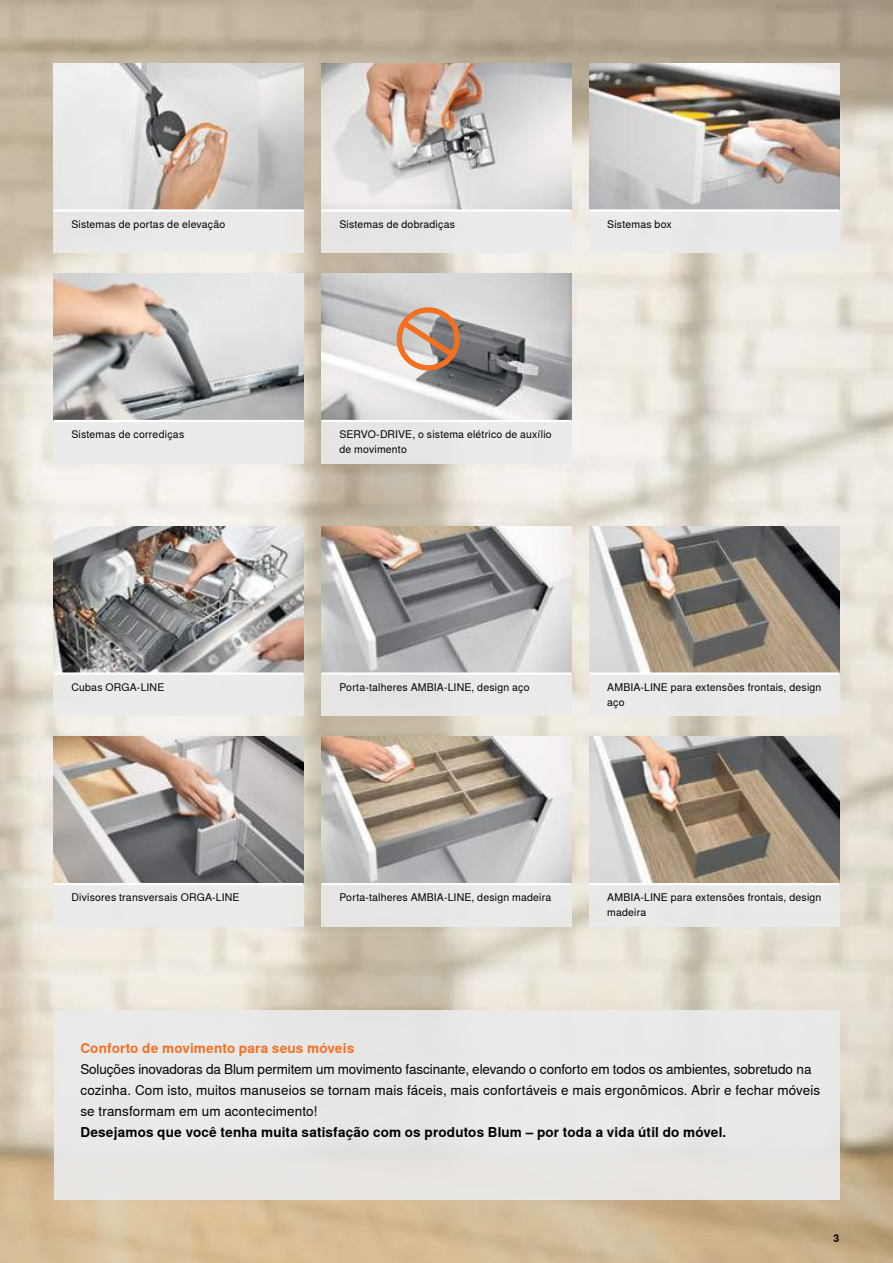
<style>
.page{position:relative;width:893px;height:1263px;background:#fff}
.page>*{position:absolute;margin:0;border:0;box-sizing:border-box;transform-origin:0 0}
.t1{font:13.5px/21px "Nimbus Sans Global";letter-spacing:.005em;color:#000}
.t2{font:700 13.5px "Nimbus Sans Global";letter-spacing:.01em;color:#000}
.t3{font:700 13.5px "Nimbus Sans Global";letter-spacing:.01em;color:#f37021}
.t4{font:10.5px/15px "Nimbus Sans Global";letter-spacing:.02em;color:#000}
.t5{font:700 10.5px "Nimbus Sans Global";color:#000}
</style>
<div class="page">
<img style="left:0;top:0;width:893px;height:1263px">
<div style="left:54px;top:1010px;width:785px;height:190px;background:#ebebec"></div>
<div style="left:321px;top:210px;width:250px;height:43px;background:#ebebec"></div>
<div style="left:54px;top:674px;width:250px;height:42px;background:#ebebec"></div>
<div style="left:321px;top:674px;width:250px;height:42px;background:#e7e6e5"></div>
<div style="left:321px;top:884px;width:250px;height:42px;background:#ebebec"></div>
<div style="left:589px;top:210px;width:250px;height:43px;background:#ebebec"></div>
<div style="left:321px;top:421px;width:250px;height:42px;background:#ebebec"></div>
<div style="left:589px;top:674px;width:250px;height:42px;background:#ebebec"></div>
<div style="left:54px;top:210px;width:250px;height:43px;background:#ebebec"></div>
<div style="left:54px;top:421px;width:250px;height:42px;background:#ebebec"></div>
<div style="left:589px;top:884px;width:250px;height:42px;background:#ebebec"></div>
<div style="left:54px;top:884px;width:250px;height:42px;background:#ebebec"></div>
<img style="left:321px;top:63px;width:250px;height:146px">
<img style="left:54px;top:526px;width:250px;height:148px">
<img style="left:321px;top:526px;width:250px;height:146px">
<img style="left:321px;top:737px;width:250px;height:146px">
<img style="left:589px;top:63px;width:250px;height:146px">
<img style="left:321px;top:274px;width:250px;height:146px">
<img style="left:589px;top:526px;width:250px;height:146px">
<img style="left:54px;top:63px;width:250px;height:146px">
<img style="left:54px;top:274px;width:250px;height:146px">
<img style="left:589px;top:737px;width:250px;height:146px">
<img style="left:54px;top:737px;width:250px;height:146px">
<svg style="left:397px;top:307px;width:63px;height:64px;background:#c49c83"></svg>
<hr style="left:321px;top:209px;width:250px;height:3px;background:#fff">
<hr style="left:54px;top:672px;width:249px;height:3px;background:#fff">
<hr style="left:321px;top:672px;width:250px;height:3px;background:#fff">
<hr style="left:321px;top:883px;width:250px;height:2px;background:#fff">
<hr style="left:589px;top:209px;width:250px;height:3px;background:#fff">
<hr style="left:321px;top:420px;width:250px;height:2px;background:#fff">
<hr style="left:589px;top:672px;width:250px;height:3px;background:#fff">
<hr style="left:54px;top:209px;width:250px;height:3px;background:#fff">
<hr style="left:54px;top:420px;width:250px;height:2px;background:#fff">
<hr style="left:589px;top:883px;width:250px;height:2px;background:#fff">
<hr style="left:54px;top:883px;width:250px;height:2px;background:#fff">
<p class="t4" style="left:71px;top:217px;width:155px">Sistemas de portas de elevação</p>
<p class="t4" style="left:71px;top:427px;width:114px">Sistemas de corrediças</p>
<p class="t4" style="left:339px;top:217px;width:117px">Sistemas de dobradiças</p>
<p class="t4" style="left:607px;top:217px;width:66px">Sistemas box</p>
<p class="t4" style="left:339px;top:427px;width:214px">SERVO-DRIVE, o sistema elétrico de auxílio de movimento</p>
<p class="t4" style="left:71px;top:680px;width:94px">Cubas ORGA-LINE</p>
<p class="t4" style="left:339px;top:680px;width:192px">Porta-talheres AMBIA-LINE, design aço</p>
<p class="t4" style="left:607px;top:680px;width:216px">AMBIA-LINE para extensões frontais, design aço</p>
<p class="t4" style="left:71px;top:890px;width:170px">Divisores transversais ORGA-LINE</p>
<p class="t4" style="left:339px;top:890px;width:213px">Porta-talheres AMBIA-LINE, design madeira</p>
<p class="t4" style="left:607px;top:890px;width:216px">AMBIA-LINE para extensões frontais, design madeira</p>
<p class="t3" style="left:80px;top:1040px;width:275px">Conforto de movimento para seus móveis</p>
<p class="t1" style="left:80px;top:1058px;width:741px">Soluções inovadoras da Blum permitem um movimento fascinante, elevando o conforto em todos os ambientes, sobretudo na cozinha. Com isto, muitos manuseios se tornam mais fáceis, mais confortáveis e mais ergonômicos. Abrir e fechar móveis se transformam em um acontecimento!</p>
<p class="t2" style="left:80px;top:1124px;width:647px">Desejamos que você tenha muita satisfação com os produtos Blum – por toda a vida útil do móvel.</p>
<p class="t5" style="left:834px;top:1232px;width:7px">3</p>
</div>
